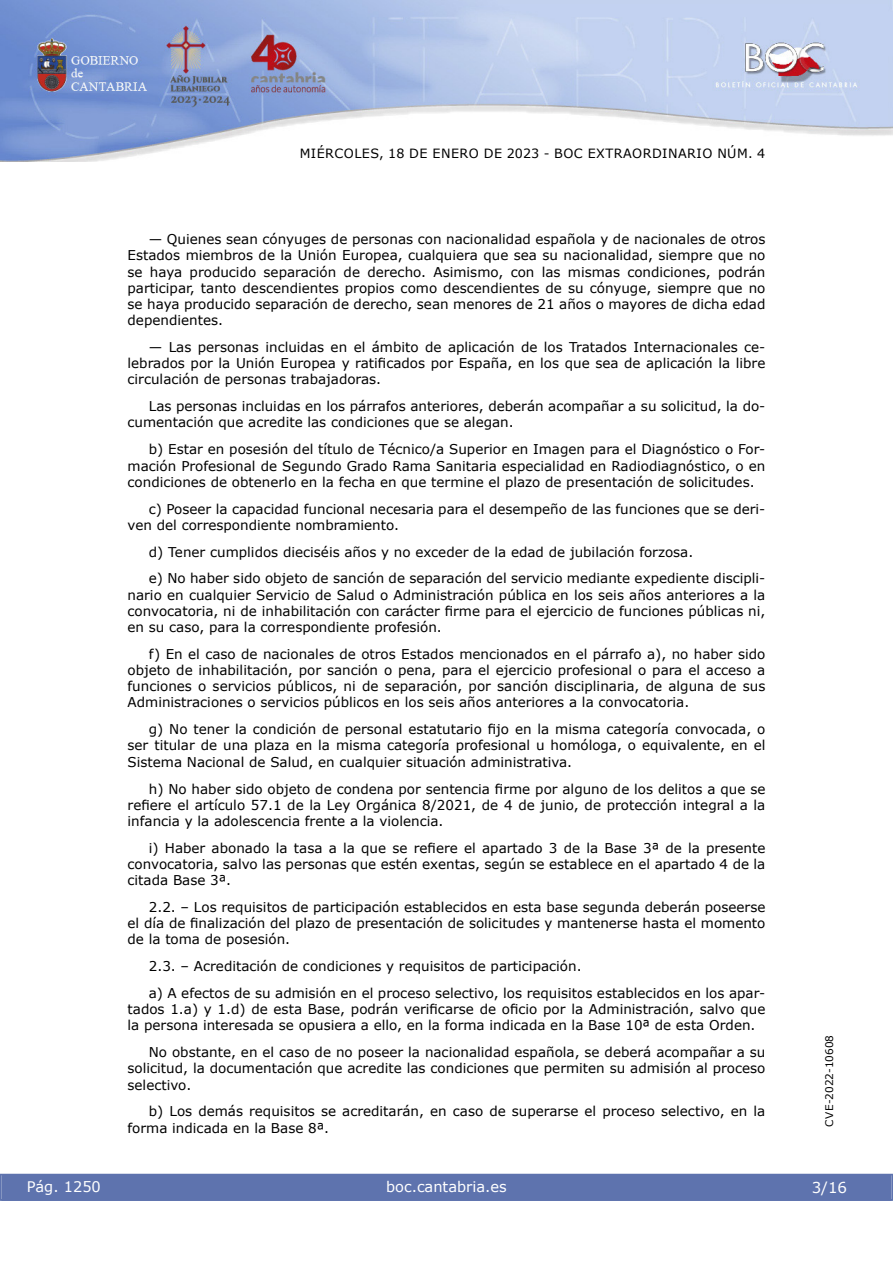
<style>
.page{position:relative;width:893px;height:1263px;background:#fff}
.page>*{position:absolute;margin:0;border:0;box-sizing:border-box;transform-origin:0 0}
.t1{font:15px "Verdana 2";color:#fff}
.t2{font:14.55px "Verdana 2";color:#fff}
.inicio_de_parrafo{font:13.5px/16.2px "Verdana 2";color:#000;text-align:justify}
.inicio_de_parrafo-2{font:13.5px/16.2px "Verdana";color:#000;text-align:justify}
.t3{font:12.75px "Verdana 2";letter-spacing:.035em;color:#000}
.t4{font:10.5px "Verdana 2";color:#000}
.s1{font-family:"Verdana 2"}
.s2{font-family:"Verdana"}
</style>
<div class="page">
<img style="left:0;top:0;width:893px;height:161px">
<div style="left:1px;top:1174px;width:890px;height:27px;background:#5e73ae"></div>
<p class="t3" style="left:300px;top:144px;width:467px">MIÉRCOLES, 18 DE ENERO DE 2023 - BOC EXTRAORDINARIO NÚM. 4</p>
<p class="inicio_de_parrafo" style="left:128px;top:231px;width:639px;text-indent:21px">— Quienes sean cónyuges de personas con nacionalidad española y de nacionales de otros Estados miembros de la Unión Europea, cualquiera que sea su nacionalidad, siempre que no se haya producido separación de derecho. Asimismo, con las mismas condiciones, podrán participar, tanto descendientes propios como descendientes de su cónyuge, siempre que no se haya producido separación de derecho, sean menores de 21 años o mayores de dicha edad dependientes.</p>
<p class="inicio_de_parrafo-2" style="left:128px;top:339px;width:639px;text-indent:21px"><span class="s1">— Las personas incluidas en el ámbito de aplicación de los Tratados Internacionales ce&shy;</span>lebrados por la Unión Europea y ratificados por España, en los que sea de aplicación la libre circulación de personas trabajadoras.</p>
<p class="inicio_de_parrafo" style="left:128px;top:398px;width:639px;text-indent:21px">Las personas incluidas en los párrafos anteriores, deberán acompañar a su solicitud, la do&shy;cumentación que acredite las condiciones que se alegan.</p>
<p class="inicio_de_parrafo" style="left:128px;top:441px;width:639px;text-indent:21px">b) Estar en posesión del título de Técnico/a Superior en Imagen para el Diagnóstico o For&shy;mación Profesional de Segundo Grado Rama Sanitaria especialidad en Radiodiagnóstico, o en condiciones de obtenerlo en la fecha en que termine el plazo de presentación de solicitudes.</p>
<p class="inicio_de_parrafo" style="left:128px;top:500px;width:639px;text-indent:21px">c) Poseer la capacidad funcional necesaria para el desempeño de las funciones que se deri&shy;ven del correspondiente nombramiento.</p>
<p class="inicio_de_parrafo-2" style="left:149px;top:543px;width:546px">d) Tener cumplidos dieciséis años y no exceder de la edad de jubilación forzosa.</p>
<p class="inicio_de_parrafo-2" style="left:128px;top:570px;width:639px;text-indent:21px">e) No haber sido objeto de sanción de separación del servicio mediante expediente discipli&shy;<span class="s1">nario en cualquier Servicio de Salud o Administración pública en los seis años anteriores a la </span>convocatoria, ni de inhabilitación con carácter firme para el ejercicio de funciones públicas ni, <span class="s1">en su caso, para la correspondiente profesión.</span></p>
<p class="inicio_de_parrafo" style="left:128px;top:646px;width:639px;text-indent:21px">f) En el caso de nacionales de otros Estados mencionados en el párrafo a), no haber sido <span class="s2">objeto de inhabilitación, por sanción o pena, para el ejercicio profesional o para el acceso a </span>funciones o servicios públicos, ni de separación, por sanción disciplinaria, de alguna de sus Administraciones o servicios públicos en los seis años anteriores a la convocatoria.</p>
<p class="inicio_de_parrafo" style="left:128px;top:721px;width:639px;text-indent:21px"><span class="s2">g) No tener la condición de personal estatutario fijo en la misma categoría convocada, o </span>ser titular de una plaza en la misma categoría profesional u homóloga, o equivalente, en el Sistema Nacional de Salud, en cualquier situación administrativa.</p>
<p class="inicio_de_parrafo-2" style="left:128px;top:780px;width:639px;text-indent:21px">h) No haber sido objeto de condena por sentencia firme por alguno de los delitos a que se refiere el artículo 57.1 de la Ley Orgánica 8/2021, de 4 de junio, de protección integral a la <span class="s1">infancia y la adolescencia frente a la violencia.</span></p>
<p class="inicio_de_parrafo" style="left:128px;top:839px;width:639px;text-indent:21px"><span class="s2">i) Haber abonado la tasa a la que se refiere el apartado 3 de la Base 3ª de la presente </span>convocatoria, salvo las personas que estén exentas, según se establece en el apartado 4 de la citada Base 3ª.</p>
<p class="inicio_de_parrafo-2" style="left:128px;top:899px;width:639px;text-indent:21px">2.2. ‒ Los requisitos de participación establecidos en esta base segunda deberán poseerse el día de finalización del plazo de presentación de solicitudes y mantenerse hasta el momento <span class="s1">de la toma de posesión.</span></p>
<p class="inicio_de_parrafo-2" style="left:149px;top:958px;width:434px">2.3. ‒ Acreditación de condiciones y requisitos de participación.</p>
<p class="inicio_de_parrafo" style="left:128px;top:985px;width:639px;text-indent:21px">a) A efectos de su admisión en el proceso selectivo, los requisitos establecidos en los apar&shy;<span class="s2">tados 1.a) y 1.d) de esta Base, podrán verificarse de oficio por la Administración, salvo que </span>la persona interesada se opusiera a ello, en la forma indicada en la Base 10ª de esta Orden.</p>
<p class="inicio_de_parrafo" style="left:128px;top:1044px;width:639px;text-indent:21px">No obstante, en el caso de no poseer la nacionalidad española, se deberá acompañar a su solicitud, la documentación que acredite las condiciones que permiten su admisión al proceso selectivo.</p>
<p class="inicio_de_parrafo" style="left:128px;top:1103px;width:639px;text-indent:21px">b) Los demás requisitos se acreditarán, en caso de superarse el proceso selectivo, en la forma indicada en la Base 8ª.</p>
<p class="t2" style="left:27px;top:1177px;width:76px">Pág. 1250</p>
<p class="t2" style="left:386px;top:1177px;width:122px">boc.cantabria.es</p>
<p class="t4" style="left:822px;top:1126px;width:93px;rotate:-90deg">CVE-2022-10608</p>
<p class="t1" style="left:812px;top:1177px;width:37px">3/16</p>
</div>
